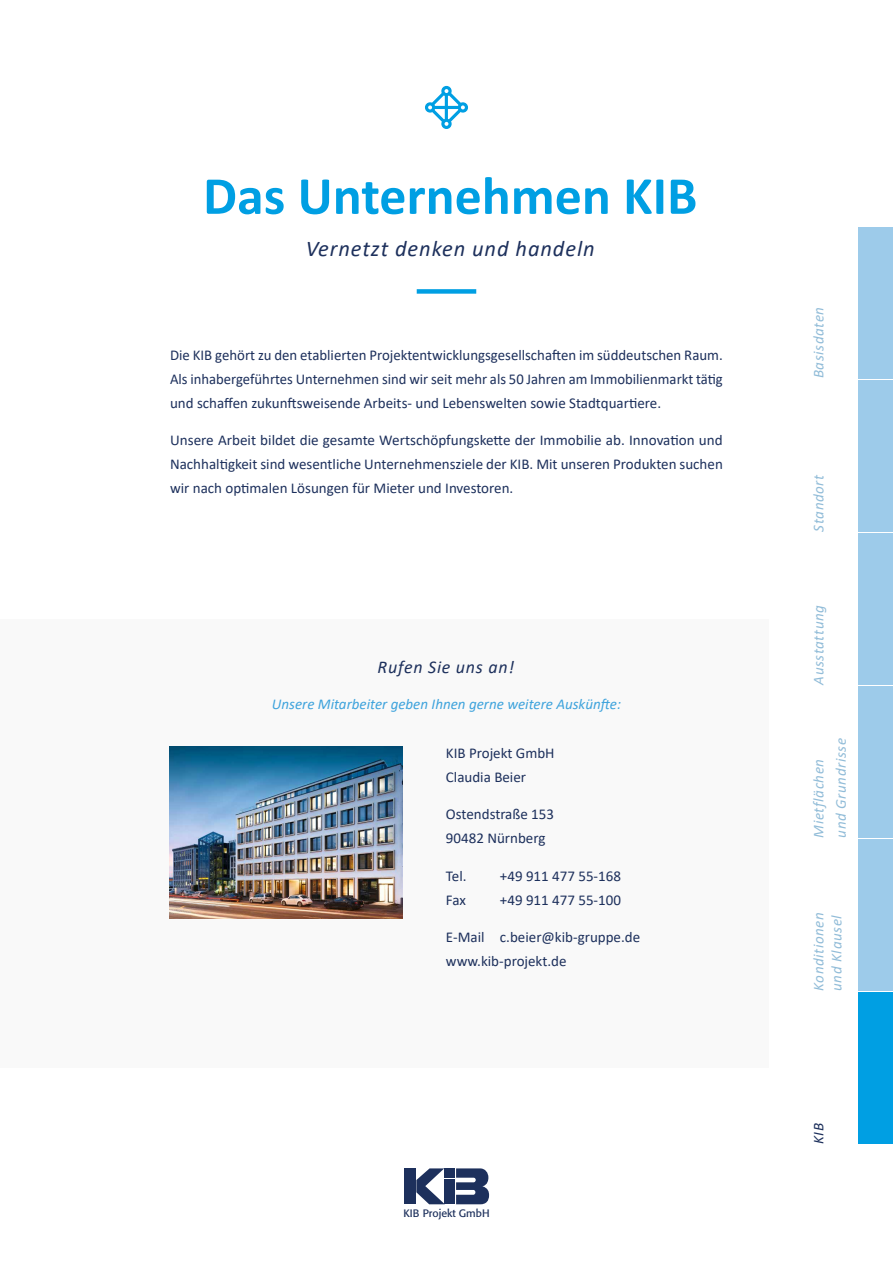
<style>
.page{position:relative;width:893px;height:1263px;background:#fff}
.page>*{position:absolute;margin:0;border:0;box-sizing:border-box;transform-origin:0 0}
.t1{font:700 54px "Calibri";color:#009fe3}
.t2{font:italic 22.5px "Calibri";letter-spacing:.04em;color:#1d305c}
.t3{font:italic 18px "Calibri";letter-spacing:.04em;color:#1d305c}
.t4{font:15px/24px "Calibri";color:#1d305c}
.t5{font:italic 15px/18px "Calibri";letter-spacing:.04em;color:#91bcd8}
.t6{font:italic 15px "Calibri";color:#3ea3dc}
.t7{font:italic 15px "Calibri";color:#1d305c}
.t8{font:10.65px "Formata BQ";color:#1d305c}
</style>
<div class="page">
<svg style="left:456px;top:1168px;width:33px;height:36px"></svg>
<div style="left:404px;top:1168px;width:12px;height:36px;background:#1d305c"></div>
<svg style="left:416px;top:1168px;width:28px;height:36px"></svg>
<div style="left:444px;top:1179px;width:11px;height:25px;background:#1d305c"></div>
<div style="left:444px;top:1168px;width:11px;height:10px;background:#1d305c"></div>
<div style="left:458px;top:102px;width:10px;height:11px;border:3px solid #009fe3;border-radius:50%"></div>
<div style="left:425px;top:102px;width:10px;height:11px;border:3px solid #009fe3;border-radius:50%"></div>
<div style="left:441px;top:86px;width:11px;height:10px;border:3px solid #009fe3;border-radius:50%"></div>
<div style="left:441px;top:119px;width:11px;height:10px;border:3px solid #009fe3;border-radius:50%"></div>
<svg style="left:428px;top:89px;width:37px;height:37px"></svg>
<div style="left:417px;top:289px;width:59px;height:5px;background:#009fe3"></div>
<div style="left:0;top:619px;width:769px;height:449px;background:#f9f9f9"></div>
<img style="left:170px;top:746px;width:233px;height:173px">
<div style="left:859px;top:992px;width:34px;height:152px;background:#009fe3"></div>
<div style="left:859px;top:227px;width:34px;height:151px;background:#9dcbea"></div>
<div style="left:859px;top:380px;width:34px;height:151px;background:#9dcbea"></div>
<div style="left:859px;top:533px;width:34px;height:152px;background:#9dcbea"></div>
<div style="left:859px;top:686px;width:34px;height:152px;background:#9dcbea"></div>
<div style="left:859px;top:839px;width:34px;height:152px;background:#9dcbea"></div>
<h1 class="t1" style="left:203px;top:158px;width:496px">Das Unternehmen KIB</h1>
<h2 class="t2" style="left:306px;top:232px;width:291px">Vernetzt denken und handeln</h2>
<p class="t4" style="left:170px;top:343px;width:554px;text-align:justify">Die KIB gehört zu den etablierten Projektentwicklungsgesellschaften im süddeutschen Raum.<br>Als inhabergeführtes Unternehmen sind wir seit mehr als 50 Jahren am Immobilienmarkt tätig und schaffen zukunftsweisende Arbeits- und Lebenswelten sowie Stadtquartiere.</p>
<p class="t4" style="left:170px;top:428px;width:554px;text-align:justify">Unsere Arbeit bildet die gesamte Wertschöpfungskette der Immobilie ab. Innovation und Nachhaltigkeit sind wesentliche Unternehmensziele der KIB. Mit unseren Produkten suchen wir nach optimalen Lösungen für Mieter und Investoren.</p>
<p class="t3" style="left:378px;top:654px;width:138px">Rufen Sie uns an!</p>
<p class="t6" style="left:272px;top:693px;width:351px">Unsere Mitarbeiter geben Ihnen gerne weitere Auskünfte:</p>
<p class="t4" style="left:446px;top:740px;width:110px">KIB Projekt GmbH<br>Claudia Beier</p>
<p class="t4" style="left:446px;top:802px;width:110px">Ostendstraße 153<br>90482 Nürnberg</p>
<p class="t4" style="left:446px;top:863px;width:22px">Tel.</p>
<p class="t4" style="left:500px;top:863px;width:123px">+49 911 477 55-168</p>
<p class="t4" style="left:446px;top:887px;width:22px">Fax</p>
<p class="t4" style="left:500px;top:887px;width:123px">+49 911 477 55-100</p>
<p class="t4" style="left:446px;top:925px;width:196px">E-Mail c.beier@kib-gruppe.de www.kib-projekt.de</p>
<p class="t8" style="left:403px;top:1207px;width:88px">KIB Projekt GmbH</p>
<p class="t5" style="left:809px;top:378px;width:73px;rotate:-90deg">Basisdaten</p>
<p class="t5" style="left:809px;top:531px;width:58px;rotate:-90deg">Standort</p>
<p class="t5" style="left:809px;top:685px;width:81px;rotate:-90deg">Ausstattung</p>
<p class="t5" style="left:807px;top:838px;width:101px;line-height:22.2px;rotate:-90deg">Mietflächen und Grundrisse</p>
<p class="t5" style="left:809px;top:991px;width:80px;rotate:-90deg">Konditionen und Klausel</p>
<p class="t7" style="left:808px;top:1144px;width:22px;rotate:-90deg">KIB</p>
</div>
